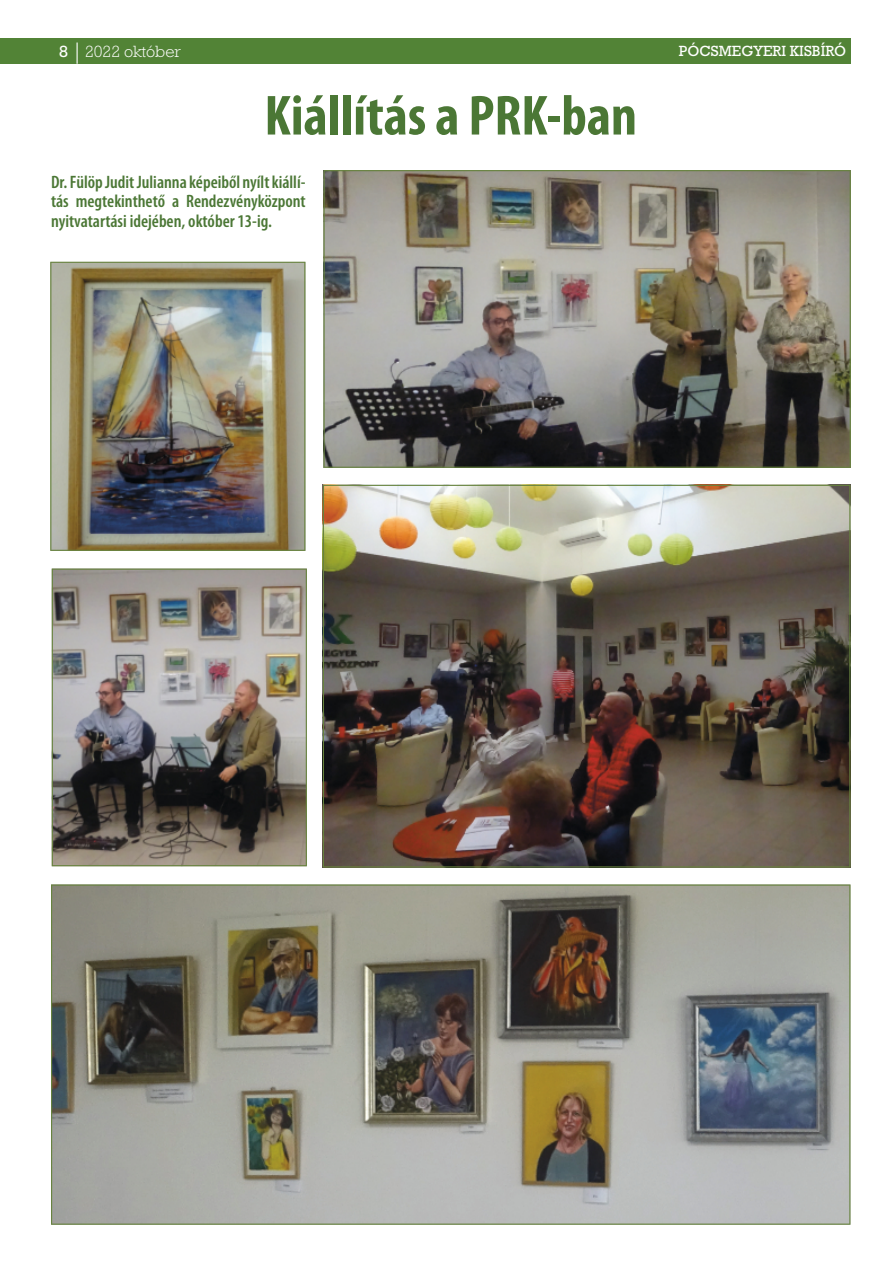
<style>
.page{position:relative;width:893px;height:1263px;background:#fff}
.page>*{position:absolute;margin:0;border:0;box-sizing:border-box;transform-origin:0 0}
.t1{font:700 condensed 57px "Myriad Pro";color:#4b7735}
.t2{font:600 condensed 18px/19.5px "Myriad Pro";color:#4b7735;text-align:justify}
.t3{font:300 16.5px "Rockwell Std";color:#fff}
.t4{font:15px "Rockwell Std";color:#fff}
.s1{font-weight:400}
</style>
<div class="page">
<div style="left:0;top:38px;width:850px;height:26px;background:#528336"></div>
<svg style="left:77px;top:43px;width:1px;height:21px"></svg>
<img style="left:51px;top:884px;width:799px;height:341px">
<img style="left:323px;top:485px;width:527px;height:382px">
<img style="left:50px;top:262px;width:255px;height:289px">
<img style="left:52px;top:569px;width:255px;height:297px">
<img style="left:323px;top:170px;width:528px;height:298px">
<p class="t3" style="left:59px;top:46px;width:123px"><span class="s1">8</span> 2022 október</p>
<p class="t4" style="left:679px;top:46px;width:169px">PÓCSMEGYERI KISBÍRÓ</p>
<h1 class="t1" style="left:264px;top:92px;width:374px">Kiállítás a PRK-ban</h1>
<p class="t2" style="left:51px;top:173px;width:256px">Dr. FülöpJuditJulianna képeiből nyílt kiállí&shy;tás megtekinthető a Rendezvényközpont nyitvatartási idejében, október 13-ig.</p>
</div>
